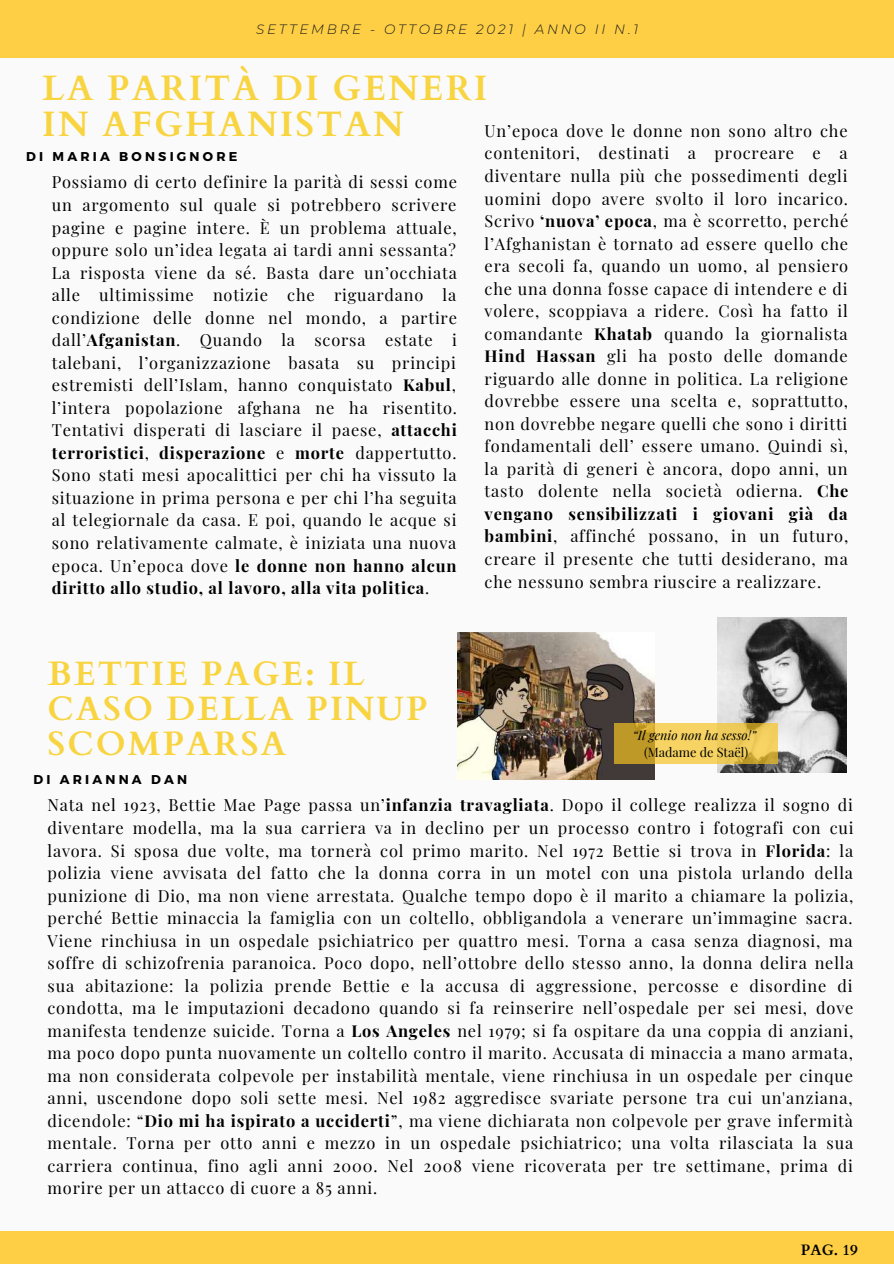
<style>
.page{position:relative;width:894px;height:1264px;background:#fff}
.page>*{position:absolute;margin:0;border:0;box-sizing:border-box;transform-origin:0 0}
.t1{font:700 35.4px/36px "Cardo";letter-spacing:.06em;color:#f8d440}
.t2{font:700 33.75px/35px "Cardo";letter-spacing:.06em;color:#f8d440}
.t3{font:16.35px/22.5px "Playfair Display";letter-spacing:.05em;color:#000;text-align:justify}
.t4{font:700 15px "Cardo";color:#000}
.t5{font:italic 300 13.5px "Montserrat";letter-spacing:.2em;color:#1e1e1e}
.t6{font:700 12.75px "Montserrat";letter-spacing:.25em;color:#000}
.t7{font:italic 12.75px "Playfair Display";color:#000}
.t8{font:12.75px "Playfair Display";color:#000}
.s1{font-weight:700}
</style>
<div class="page">
<div style="left:0;top:0;width:893px;height:1263px;background:#fafafa"></div>
<div style="left:0;top:1231px;width:893px;height:32px;background:#fecf44"></div>
<img style="left:717px;top:617px;width:128px;height:155px">
<img style="left:458px;top:632px;width:195px;height:147px">
<div style="left:0;top:0;width:893px;height:57px;background:#fecf44"></div>
<svg style="left:614px;top:723px;width:163px;height:41px;background:#e2be4d"></svg>
<p class="t5" style="left:256px;top:21px;width:383px">SETTEMBRE - OTTOBRE 2021 | ANNO II N.1</p>
<h1 class="t1" style="left:42px;top:71px;width:446px">LA PARITÀ DI GENERI<br>IN AFGHANISTAN</h1>
<p class="t6" style="left:26px;top:148px;width:213px">DI MARIA BONSIGNORE</p>
<p class="t3" style="left:484px;top:119px;width:365px">Un’epoca dove le donne non sono altro che contenitori, destinati a procreare e a diventare nulla più che possedimenti degli uomini dopo avere svolto il loro incarico.<br>Scrivo <span class="s1">‘nuova’ epoca</span>, ma è scorretto, perché l’Afghanistan è tornato ad essere quello che era secoli fa, quando un uomo, al pensiero che una donna fosse capace di intendere e di volere, scoppiava a ridere. Così ha fatto il comandante <span class="s1">Khatab</span> quando la giornalista <span class="s1">Hind Hassan</span> gli ha posto delle domande riguardo alle donne in politica. La religione dovrebbe essere una scelta e, soprattutto, non dovrebbe negare quelli che sono i diritti fondamentali dell’ essere umano. Quindi sì, la parità di generi è ancora, dopo anni, un tasto dolente nella società odierna. <span class="s1">Che vengano sensibilizzati i giovani già da bambini</span>, affinché possano, in un futuro, creare il presente che tutti desiderano, ma che nessuno sembra riuscire a realizzare.</p>
<p class="t3" style="left:52px;top:170px;width:406px">Possiamo di certo definire la parità di sessi come un argomento sul quale si potrebbero scrivere pagine e pagine intere. È un problema attuale, oppure solo un’idea legata ai tardi anni sessanta?<br>La risposta viene da sé. Basta dare un’occhiata alle ultimissime notizie che riguardano la condizione delle donne nel mondo, a partire dall’<span class="s1">Afganistan</span>. Quando la scorsa estate i talebani, l’organizzazione basata su principi estremisti dell’Islam, hanno conquistato <span class="s1">Kabul</span>, l’intera popolazione afghana ne ha risentito.<br>Tentativi disperati di lasciare il paese, <span class="s1">attacchi terroristici</span>, <span class="s1">disperazione</span> e <span class="s1">morte</span> dappertutto.<br>Sono stati mesi apocalittici per chi ha vissuto la situazione in prima persona e per chi l’ha seguita al telegiornale da casa. E poi, quando le acque si sono relativamente calmate, è iniziata una nuova epoca. Un’epoca dove <span class="s1">le donne non hanno alcun diritto allo studio, al lavoro, alla vita politica</span>.</p>
<h2 class="t2" style="left:48px;top:656px;width:381px">BETTIE PAGE: IL<br>CASO DELLA PINUP<br>SCOMPARSA</h2>
<p class="t6" style="left:33px;top:771px;width:155px">DI ARIANNA DAN</p>
<p class="t7" style="left:632px;top:726px;width:125px">“Il genio non ha sesso!”</p>
<p class="t8" style="left:644px;top:743px;width:106px">(Madame de Staël)</p>
<p class="t3" style="left:48px;top:793px;width:807px">Nata nel 1923, Bettie Mae Page passa un’<span class="s1">infanzia travagliata</span>. Dopo il college realizza il sogno di diventare modella, ma la sua carriera va in declino per un processo contro i fotografi con cui lavora. Si sposa due volte, ma tornerà col primo marito. Nel 1972 Bettie si trova in <span class="s1">Florida</span>: la polizia viene avvisata del fatto che la donna corra in un motel con una pistola urlando della punizione di Dio, ma non viene arrestata. Qualche tempo dopo è il marito a chiamare la polizia, perché Bettie minaccia la famiglia con un coltello, obbligandola a venerare un’immagine sacra.<br>Viene rinchiusa in un ospedale psichiatrico per quattro mesi. Torna a casa senza diagnosi, ma soffre di schizofrenia paranoica. Poco dopo, nell’ottobre dello stesso anno, la donna delira nella sua abitazione: la polizia prende Bettie e la accusa di aggressione, percosse e disordine di condotta, ma le imputazioni decadono quando si fa reinserire nell’ospedale per sei mesi, dove manifesta tendenze suicide. Torna a <span class="s1">Los Angeles</span> nel 1979; si fa ospitare da una coppia di anziani, ma poco dopo punta nuovamente un coltello contro il marito. Accusata di minaccia a mano armata, ma non considerata colpevole per instabilità mentale, viene rinchiusa in un ospedale per cinque anni, uscendone dopo soli sette mesi. Nel 1982 aggredisce svariate persone tra cui un'anziana, dicendole: “<span class="s1">Dio mi ha ispirato a ucciderti</span>”, ma viene dichiarata non colpevole per grave infermità mentale. Torna per otto anni e mezzo in un ospedale psichiatrico; una volta rilasciata la sua carriera continua, fino agli anni 2000. Nel 2008 viene ricoverata per tre settimane, prima di morire per un attacco di cuore a 85 anni.</p>
<p class="t4" style="left:800px;top:1239px;width:58px">PAG. 19</p>
</div>
